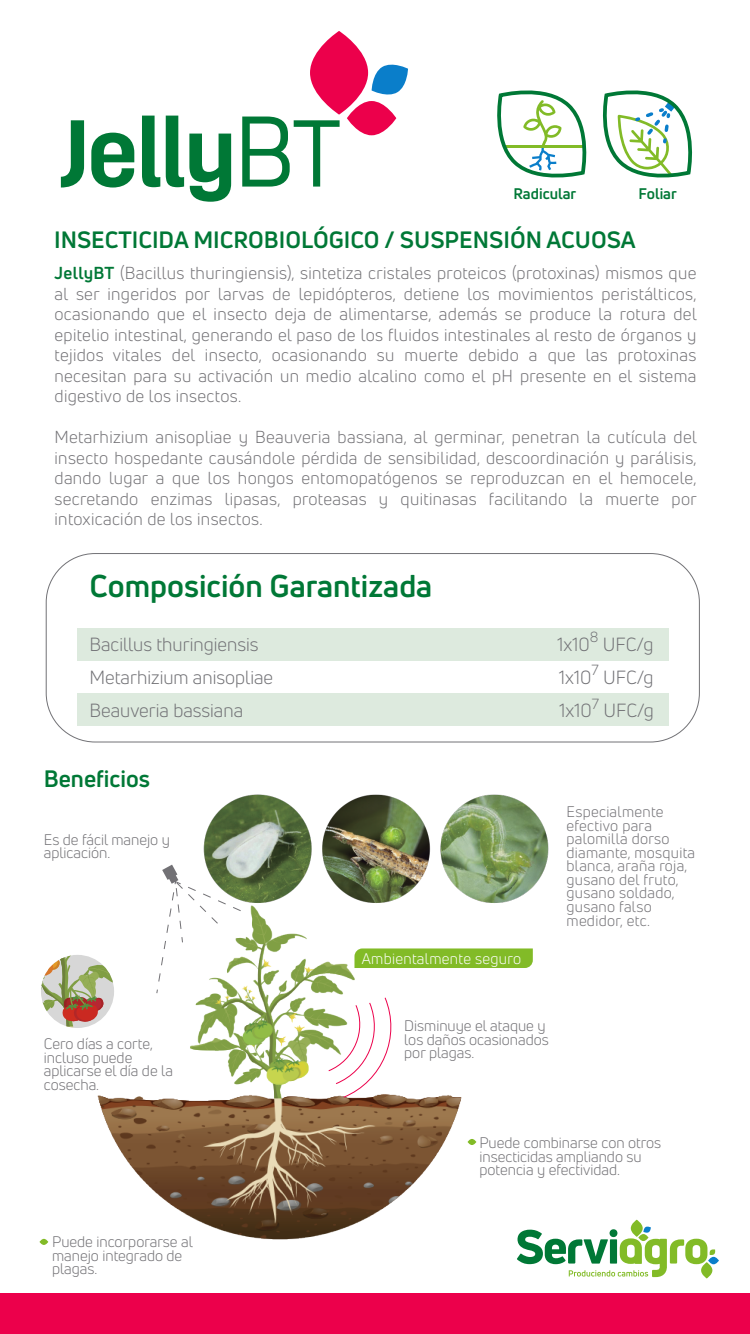
<style>
.page{position:relative;width:750px;height:1334px;background:#fff}
.page>*{position:absolute;margin:0;border:0;box-sizing:border-box;transform-origin:0 0}
.t1{font:700 30.9px "Uni Neue";color:#007836}
.t2{font:700 23.3px "Uni Neue";color:#007836}
.t3{font:700 23.1px "Uni Neue";color:#007836}
.t4{font:18.7px "Uni Neue";color:#727276}
.t5{font:17px/20.5px "Uni Neue";letter-spacing:.02em;color:#727175;text-align:justify}
.t6{font:15.1px "Uni Neue";letter-spacing:.02em;color:#fff}
.t7{font:700 15.1px "Uni Neue";color:#007836}
.t8{font:15px/13.5px "Uni Neue";color:#727175}
.t9{font:15px/13.5px "Uni Neue";letter-spacing:.02em;color:#727175}
.t10{font:14.4px "Uni Neue";color:#727276}
.s1{font-weight:700;color:#007836}
</style>
<div class="page">
<svg style="left:708px;top:1257px;width:11px;height:7px"></svg>
<svg style="left:631px;top:1220px;width:12px;height:17px"></svg>
<svg style="left:517px;top:1226px;width:199px;height:51px"></svg>
<div style="left:0;top:1293px;width:749px;height:41px;background:#ec004b"></div>
<div style="left:77px;top:628px;width:591px;height:33px;background:#ddeade"></div>
<div style="left:77px;top:693px;width:591px;height:33px;background:#ddeade"></div>
<svg style="left:372px;top:64px;width:36px;height:31px"></svg>
<svg style="left:310px;top:31px;width:58px;height:84px;background:#ee2666"></svg>
<svg style="left:347px;top:101px;width:49px;height:34px"></svg>
<svg style="left:61px;top:120px;width:23px;height:68px"></svg>
<svg style="left:91px;top:133px;width:43px;height:55px"></svg>
<svg style="left:142px;top:116px;width:18px;height:71px"></svg>
<svg style="left:166px;top:116px;width:65px;height:86px"></svg>
<svg style="left:242px;top:117px;width:98px;height:70px"></svg>
<img style="left:41px;top:925px;width:436px;height:320px">
<svg style="left:328px;top:997px;width:73px;height:101px"></svg>
<svg style="left:156px;top:865px;width:86px;height:129px"></svg>
<div style="left:354px;top:948px;width:179px;height:20px;background:#82bb27"></div>
<svg style="left:41px;top:955px;width:73px;height:73px"></svg>
<div style="left:40px;top:1239px;width:8px;height:6px;background:#82bb27;border-radius:50%"></div>
<svg style="left:468px;top:1139px;width:8px;height:6px"></svg>
<img style="left:196px;top:794px;width:353px;height:131px">
<div style="left:46px;top:553px;width:654px;height:189px;border:1px solid #727276;border-radius:49px"></div>
<svg style="left:497px;top:90px;width:196px;height:88px"></svg>
<p class="t7" style="left:513px;top:184px;width:64px">Radicular</p>
<p class="t7" style="left:639px;top:184px;width:40px">Foliar</p>
<h3 class="t3" style="left:54px;top:225px;width:583px">INSECTICIDA MICROBIOLÓGICO / SUSPENSIÓN ACUOSA</h3>
<p class="t5" style="left:55px;top:263px;width:644px"><span class="s1">JellyBT</span> (Bacillus thuringiensis), sintetiza cristales proteicos (protoxinas) mismos que al ser ingeridos por larvas de lepidópteros, detiene los movimientos peristálticos, ocasionando que el insecto deja de alimentarse, además se produce la rotura del epitelio intestinal, generando el paso de los fluidos intestinales al resto de órganos y tejidos vitales del insecto, ocasionando su muerte debido a que las protoxinas necesitan para su activación un medio alcalino como el pH presente en el sistema digestivo de los insectos.</p>
<p class="t5" style="left:55px;top:427px;width:644px">Metarhizium anisopliae y Beauveria bassiana, al germinar, penetran la cutícula del insecto hospedante causándole pérdida de sensibilidad, descoordinación y parálisis, dando lugar a que los hongos entomopatógenos se reproduzcan en el hemocele, secretando enzimas lipasas, proteasas y quitinasas facilitando la muerte por intoxicación de los insectos.</p>
<h1 class="t1" style="left:89px;top:566px;width:344px">Composición Garantizada</h1>
<p class="t4" style="left:90px;top:633px;width:171px">Bacillus thuringiensis</p>
<p class="t4" style="left:557px;top:633px;width:34px">1x10</p>
<p class="t10" style="left:590px;top:629px;width:10px">8</p>
<p class="t4" style="left:603px;top:633px;width:52px">UFC/g</p>
<p class="t10" style="left:592px;top:662px;width:9px">7</p>
<p class="t4" style="left:603px;top:666px;width:52px">UFC/g</p>
<p class="t4" style="left:90px;top:666px;width:185px">Metarhizium anisopliae</p>
<p class="t4" style="left:559px;top:666px;width:34px">1x10</p>
<p class="t10" style="left:592px;top:695px;width:9px">7</p>
<p class="t4" style="left:604px;top:699px;width:52px">UFC/g</p>
<p class="t4" style="left:90px;top:699px;width:155px">Beauveria bassiana</p>
<p class="t4" style="left:559px;top:699px;width:34px">1x10</p>
<h2 class="t2" style="left:44px;top:764px;width:108px">Beneficios</h2>
<p class="t8" style="left:44px;top:833px;width:128px">Es de fácil manejo y aplicación.</p>
<p class="t8" style="left:44px;top:1037px;width:131px">Cero días a corte, incluso puede aplicarse el día de la cosecha.</p>
<p class="t8" style="left:52px;top:1235px;width:142px">Puede incorporarse al manejo integrado de plagas.</p>
<p class="t6" style="left:362px;top:949px;width:161px">Ambientalmente seguro</p>
<p class="t9" style="left:567px;top:805px;width:130px">Especialmente efectivo para palomilla dorso diamante, mosquita blanca, araña roja, gusano del fruto, gusano soldado, gusano falso medidor, etc.</p>
<p class="t8" style="left:404px;top:1019px;width:146px">Disminuye el ataque y los daños ocasionados por plagas.</p>
<p class="t8" style="left:479px;top:1136px;width:183px">Puede combinarse con otros insecticidas ampliando su potencia y efectividad.</p>
</div>
